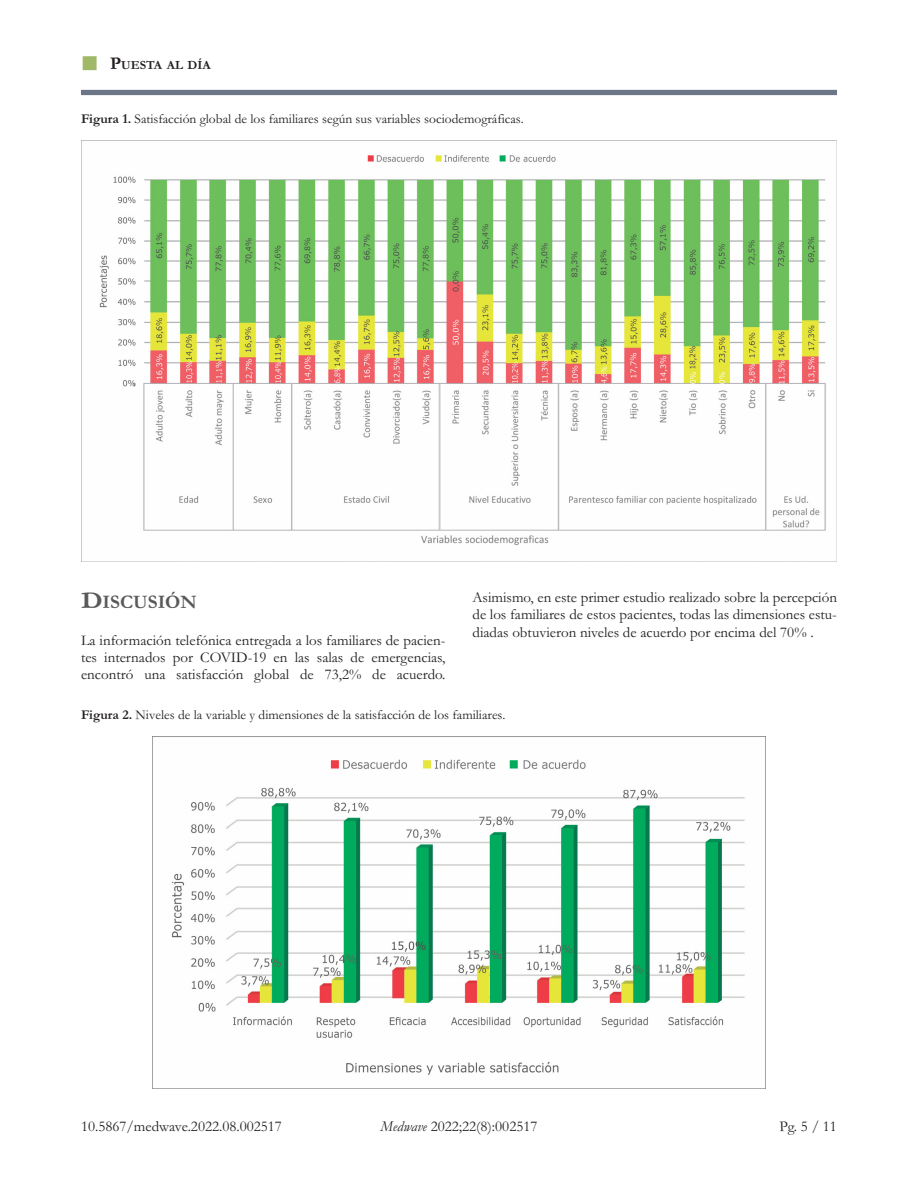
<style>
.page{position:relative;width:918px;height:1188px;background:#fff}
.page>*{position:absolute;margin:0;border:0;box-sizing:border-box;transform-origin:0 0}
.t1{font:700 19.35px "Garamond";color:#595959}
.t2{font:15px/17.2px "Garamond";color:#231f20;text-align:justify}
.t3{font:13.5px "Garamond";color:#231f20}
.t4{font:700 12.6px "Garamond";color:#231f20}
.s1{font-size:18px}
.s2{font-weight:700}
.s3{font-size:24px}
.s4{font-style:italic}
</style>
<div class="page">
<div style="left:81px;top:90px;width:756px;height:5px;background:#6c7687"></div>
<img style="left:81px;top:141px;width:756px;height:421px">
<img style="left:153px;top:759px;width:612px;height:330px">
<p class="t4" style="left:110px;top:56px;width:102px"><span class="s1">P</span>UESTA AL DÍA</p>
<p class="t3" style="left:81px;top:110px;width:444px"><span class="s2">Figura 1.</span> Satisfacción global de los familiares según sus variables sociodemográficas.</p>
<p class="t1" style="left:81px;top:589px;width:117px"><span class="s3">D</span>ISCUSIÓN</p>
<p class="t2" style="left:81px;top:631px;width:366px">La información telefónica entregada a los familiares de pacien&shy;tes internados por COVID-19 en las salas de emergencias, encontró una satisfacción global de 73,2% de acuerdo.</p>
<p class="t2" style="left:472px;top:589px;width:366px">Asimismo, en este primer estudio realizado sobre la percepción de los familiares de estos pacientes, todas las dimensiones estu&shy;diadas obtuvieron niveles de acuerdo por encima del 70% .</p>
<p class="t3" style="left:81px;top:705px;width:426px"><span class="s2">Figura 2.</span> Niveles de la variable y dimensiones de la satisfacción de los familiares.</p>
<p class="t2" style="left:81px;top:1117px;width:202px">10.5867/medwave.2022.08.002517</p>
<p class="t2" style="left:381px;top:1117px;width:158px"><span class="s4">Medwave</span> 2022;22(8):002517</p>
<p class="t2" style="left:779px;top:1117px;width:59px">Pg. 5 / 11</p>
</div>
